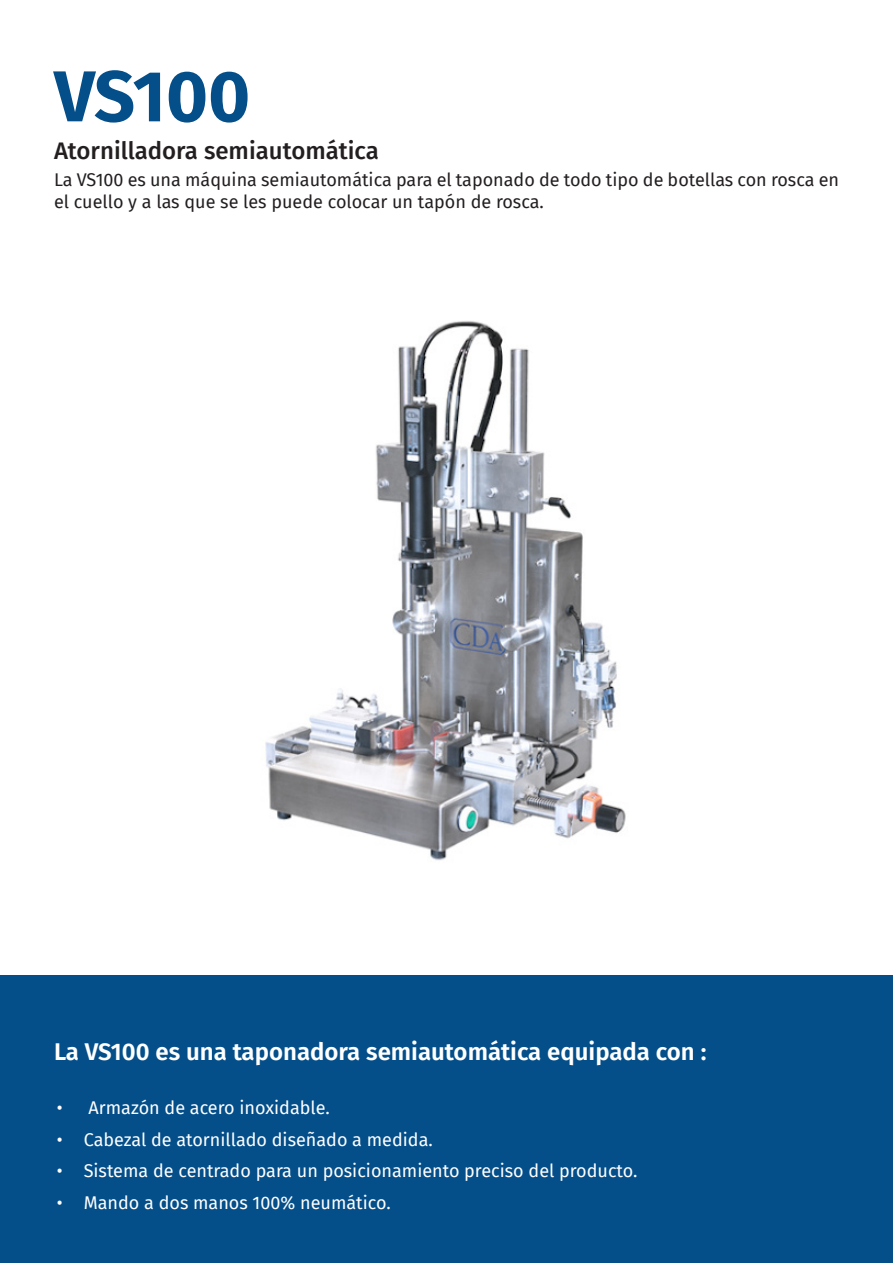
<style>
.page{position:relative;width:893px;height:1263px;background:#fff}
.page>*{position:absolute;margin:0;border:0;box-sizing:border-box;transform-origin:0 0}
.zone_de_texte{font:700 72px "Fira Sans";letter-spacing:-.01em;color:#044f8a}
.t1{font:600 24px "Fira Sans";color:#fff}
.t2{font:500 24px "Fira Sans";color:#231f20}
.t3{font:18px "Fira Sans";color:#fff}
.t4{font:18px/21.6px "Fira Sans";color:#231f20}
</style>
<div class="page">
<div style="left:0;top:976px;width:893px;height:287px;background:#044f8a"></div>
<img style="left:265px;top:321px;width:361px;height:540px">
<p class="zone_de_texte" style="left:54px;top:36px;width:198px">VS100</p>
<p class="t2" style="left:54px;top:131px;width:326px">Atornilladora semiautomática</p>
<p class="t4" style="left:54px;top:169px;width:786px">La VS100 es una máquina semiautomática para el taponado de todo tipo de botellas con rosca en el cuello y a las que se les puede colocar un tapón de rosca.</p>
<p class="t1" style="left:54px;top:1032px;width:654px">La VS100 es una taponadora semiautomática equipada con :</p>
<p class="t3" style="left:57px;top:1094px;width:274px">• Armazón de acero inoxidable.</p>
<p class="t3" style="left:57px;top:1126px;width:378px">• Cabezal de atornillado diseñado a medida.</p>
<p class="t3" style="left:57px;top:1157px;width:582px">• Sistema de centrado para un posicionamiento preciso del producto.</p>
<p class="t3" style="left:57px;top:1189px;width:335px">• Mando a dos manos 100% neumático.</p>
</div>
